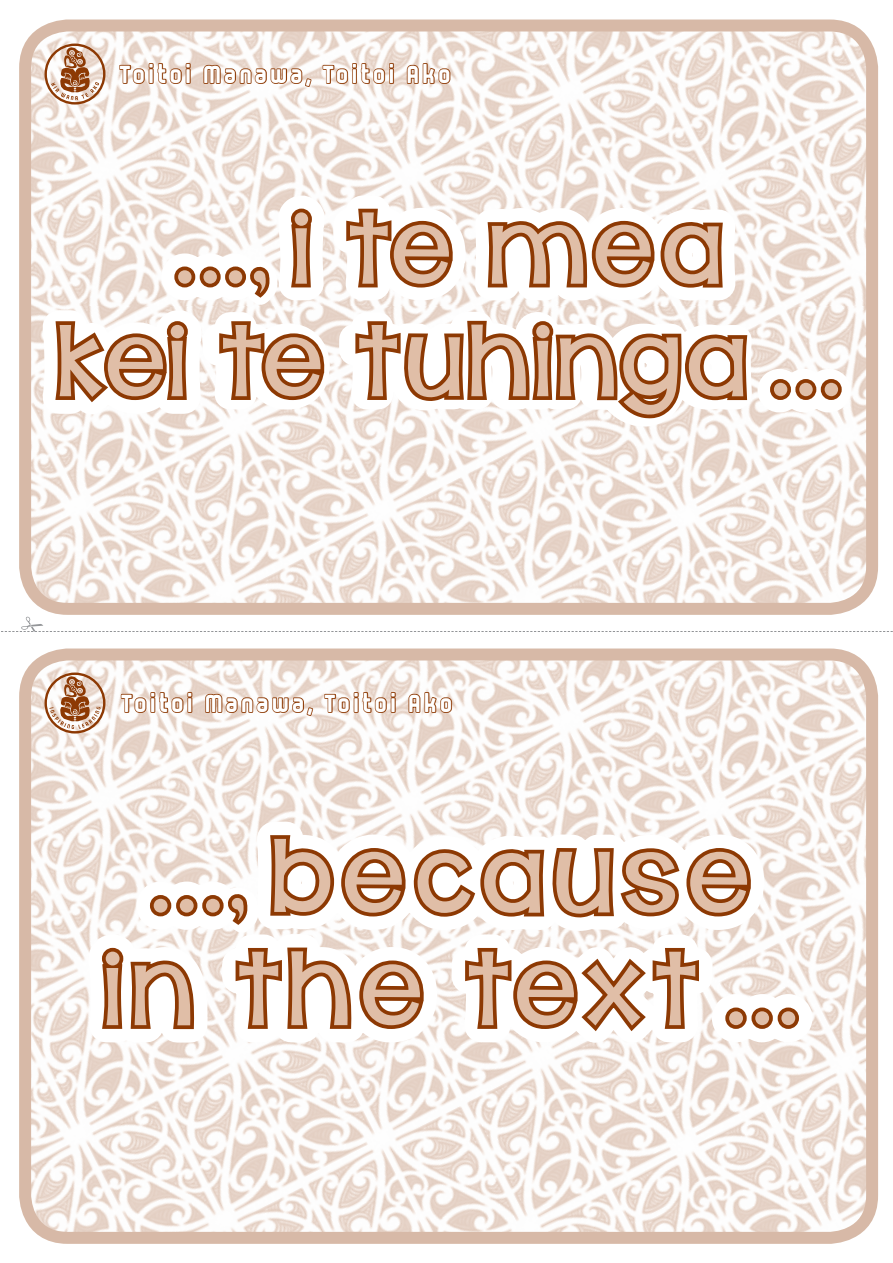
<style>
.page{position:relative;width:893px;height:1263px;background:#fff}
.page>*{position:absolute;margin:0;border:0;box-sizing:border-box;transform-origin:0 0}
.t1{font:100.5px/112.5px "KG Behind These Hazel Eyes";letter-spacing:.12em;color:#e0bea7;text-align:center}
.t2{font:97.5px/112.5px "KG Behind These Hazel Eyes";letter-spacing:.075em;color:#e0bea7;text-align:center}
.t3{font:700 24.6px "Propane";letter-spacing:.1em;color:#fff}
</style>
<div class="page">
<img style="left:32px;top:33px;width:833px;height:569px">
<div style="left:19px;top:20px;width:859px;height:595px;border:12px solid #8d3903;border-radius:43px"></div>
<img style="left:32px;top:661px;width:833px;height:570px">
<div style="left:19px;top:648px;width:859px;height:596px;border:12px solid #8d3903;border-radius:43px"></div>
<svg style="left:187px;top:445px;width:584px;height:5px"></svg>
<svg style="left:131px;top:166px;width:624px;height:36px"></svg>
<svg style="left:58px;top:903px;width:785px;height:174px"></svg>
<svg style="left:106px;top:804px;width:686px;height:27px"></svg>
<svg style="left:96px;top:831px;width:709px;height:206px"></svg>
<svg style="left:21px;top:202px;width:857px;height:243px"></svg>
<svg style="left:118px;top:62px;width:73px;height:23px"></svg>
<svg style="left:203px;top:64px;width:110px;height:24px"></svg>
<svg style="left:322px;top:62px;width:72px;height:23px"></svg>
<svg style="left:406px;top:62px;width:45px;height:23px"></svg>
<svg style="left:44px;top:44px;width:61px;height:61px"></svg>
<svg style="left:120px;top:691px;width:72px;height:23px"></svg>
<svg style="left:204px;top:693px;width:110px;height:24px"></svg>
<svg style="left:323px;top:691px;width:73px;height:23px"></svg>
<svg style="left:408px;top:691px;width:45px;height:23px"></svg>
<svg style="left:44px;top:672px;width:61px;height:61px"></svg>
<svg style="left:1px;top:617px;width:892px;height:15px"></svg>
<p class="t3" style="left:119px;top:60px;width:333px">Toitoi Manawa, Toitoi Ako</p>
<h2 class="t2" style="left:58px;top:194px;width:783px">... i te mea<br>kei te tuhinga ...</h2>
<p class="t3" style="left:121px;top:689px;width:333px">Toitoi Manawa, Toitoi Ako</p>
<h1 class="t1" style="left:105px;top:822px;width:693px">... because in the text ...</h1>
</div>
